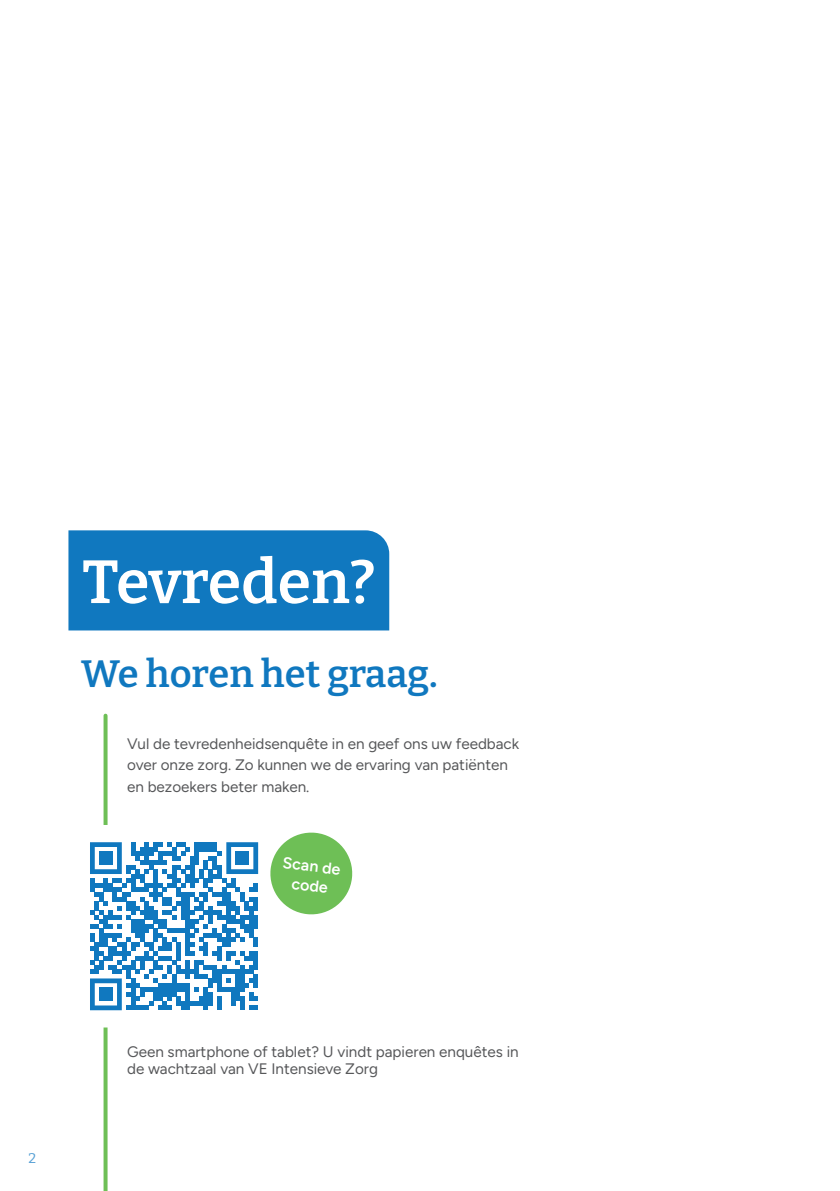
<style>
.page{position:relative;width:840px;height:1191px;background:#fff}
.page>*{position:absolute;margin:0;border:0;box-sizing:border-box;transform-origin:0 0}
.t1{font:600 60.8px "Bitter";letter-spacing:-.005em;color:#fff}
.t2{font:600 38px "Bitter";color:#1078bf}
.t3{font:600 16px/19.2px "Figtree";color:#fff;text-align:center}
.t4{font:15.2px/21.2px "Figtree";color:#57585a}
.t5{font:14px "Bitter";color:#56a0d5}
</style>
<div class="page">
<svg style="left:103px;top:715px;width:4px;height:476px"></svg>
<div style="left:68px;top:530px;width:321px;height:100px;background:#1078bf"></div>
<div style="left:73px;top:825px;width:202px;height:202px;background:#fff;border-radius:6px"></div>
<svg style="left:90px;top:842px;width:168px;height:168px"></svg>
<div style="left:99px;top:851px;width:14px;height:14px;background:#1078bf"></div>
<div style="left:235px;top:851px;width:14px;height:14px;background:#1078bf"></div>
<div style="left:99px;top:987px;width:14px;height:14px;background:#1078bf"></div>
<svg style="left:270px;top:832px;width:83px;height:83px"></svg>
<h1 class="t1" style="left:82px;top:534px;width:295px">Tevreden?</h1>
<h2 class="t2" style="left:81px;top:643px;width:358px">We horen het graag.</h2>
<p class="t4" style="left:127px;top:733px;width:393px">Vul de tevredenheidsenquête in en geef ons uw feedback over onze zorg. Zo kunnen we de ervaring van patiënten en bezoekers beter maken.</p>
<p class="t3" style="left:284px;top:853px;width:60px;rotate:6deg">Scan de code</p>
<p class="t5" style="left:28px;top:1147px;width:9px">2</p>
<p class="t4" style="left:127px;top:1043px;width:393px;line-height:17px">Geen smartphone of tablet? U vindt papieren enquêtes in de wachtzaal van VE Intensieve Zorg</p>
</div>
